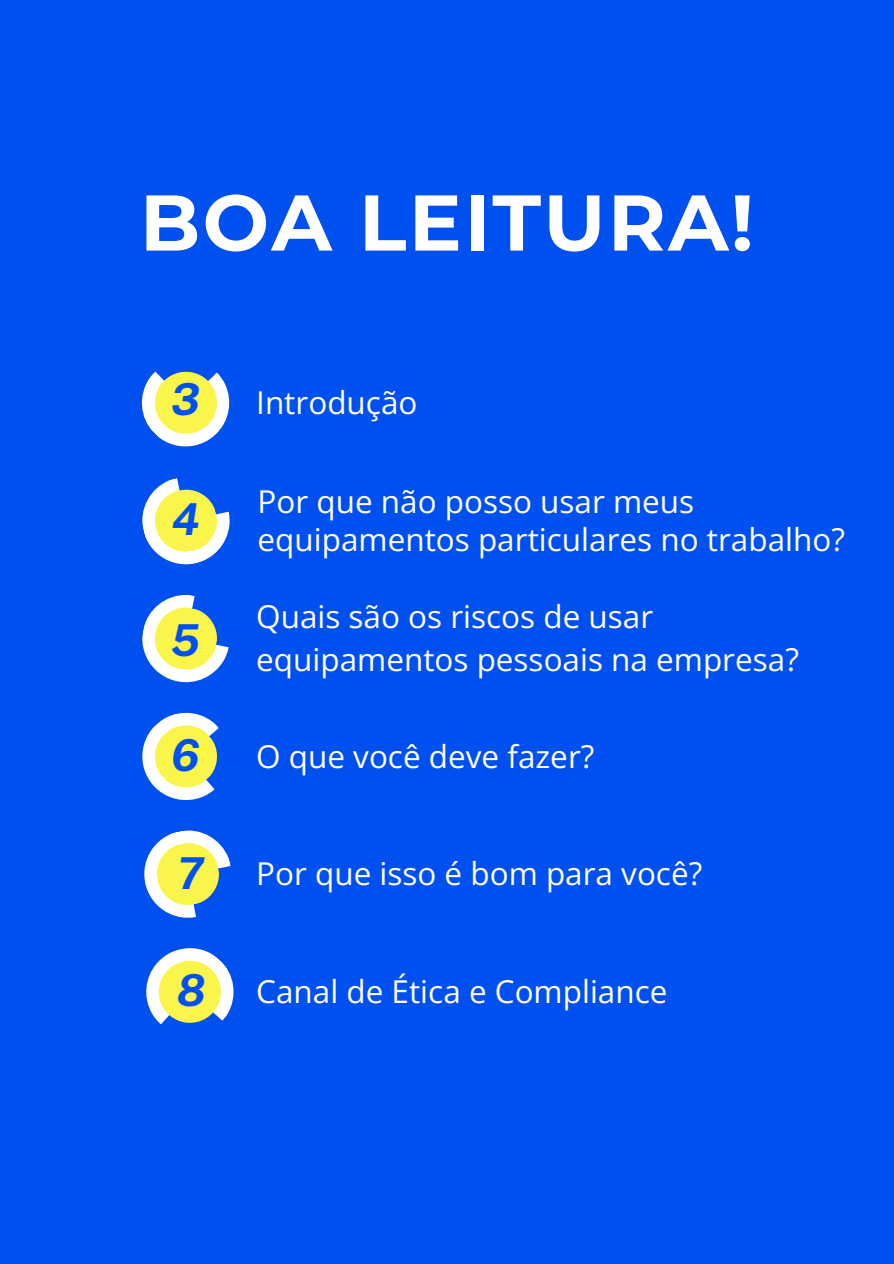
<style>
.page{position:relative;width:894px;height:1264px;background:#fff}
.page>*{position:absolute;margin:0;border:0;box-sizing:border-box;transform-origin:0 0}
.t1{font:700 78.75px "Montserrat";letter-spacing:.03em;color:#fff}
.t2{font:italic 700 43.95px "Public Sans";color:#0050f0}
.t3{font:31.5px/38.2px "Open Sans";color:#fff}
</style>
<div class="page">
<div style="left:0;top:0;width:893px;height:1263px;background:#0050f0"></div>
<svg style="left:141px;top:371px;width:89px;height:194px"></svg>
<svg style="left:142px;top:594px;width:92px;height:431px"></svg>
<h1 class="t1" style="left:140px;top:174px;width:615px">BOA LEITURA!</h1>
<p class="t2" style="left:171px;top:373px;width:30px">3</p>
<p class="t2" style="left:172px;top:493px;width:30px">4</p>
<p class="t2" style="left:171px;top:614px;width:31px">5</p>
<p class="t2" style="left:171px;top:729px;width:30px">6</p>
<p class="t2" style="left:177px;top:847px;width:28px">7</p>
<p class="t2" style="left:177px;top:964px;width:30px">8</p>
<p class="t3" style="left:256px;top:382px;width:163px">Introdução</p>
<p class="t3" style="left:257px;top:481px;width:588px">Por que não posso usar meus equipamentos particulares no trabalho?</p>
<p class="t3" style="left:256px;top:593px;width:544px;line-height:43.8px">Quais são os riscos de usar equipamentos pessoais na empresa?</p>
<p class="t3" style="left:256px;top:736px;width:339px">O que você deve fazer?</p>
<p class="t3" style="left:256px;top:854px;width:447px">Por que isso é bom para você?</p>
<p class="t3" style="left:256px;top:971px;width:413px">Canal de Ética e Compliance</p>
</div>
